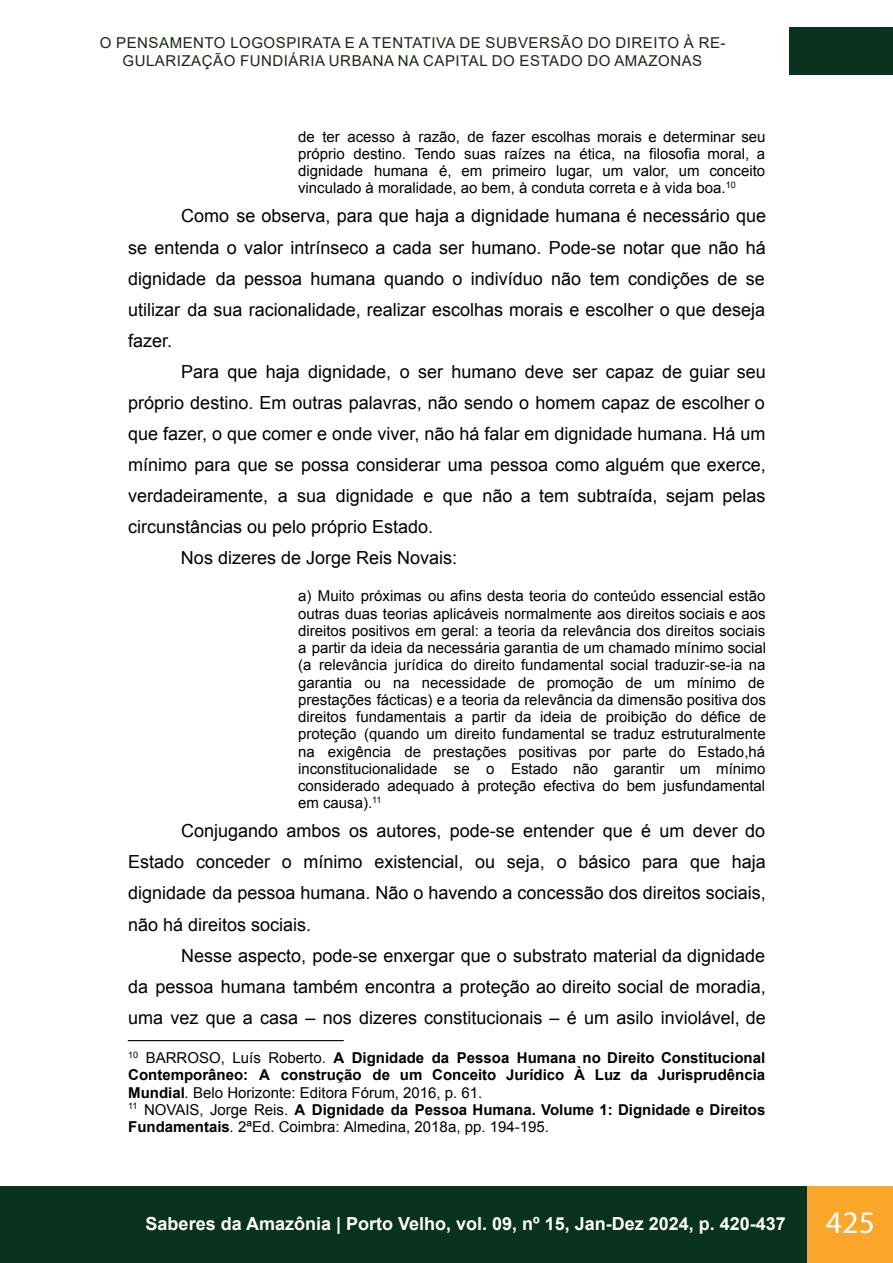
<style>
.page{position:relative;width:893px;height:1263px;background:#fff}
.page>*{position:absolute;margin:0;border:0;box-sizing:border-box;transform-origin:0 0}
.t1{font:31.5px "Myriad Pro";color:#fff}
.t2{font:18px "Arial";color:#000}
.t3{font:700 18px "Arial";color:#fff}
.t4{font:15px/17.2px "Arial";color:#000;text-align:justify}
.t5{font:700 15px/17.2px "Arial";color:#000}
.t6{font:15px/18px "Arial";letter-spacing:.035em;color:#1a2618;text-align:center}
.s1{font-weight:400}
.s2{font-weight:400;font-style:italic}
</style>
<div class="page">
<div style="left:789px;top:28px;width:104px;height:47px;background:#09321f"></div>
<div style="left:0;top:1186px;width:893px;height:77px;background:#09321f"></div>
<div style="left:808px;top:1186px;width:85px;height:77px;background:#f9a62a"></div>
<hr style="left:128px;top:1040px;width:216px;height:1px;background:#000">
<p class="t6" style="left:100px;top:34px;width:627px">O PENSAMENTO LOGOSPIRATA E A TENTATIVA DE SUBVERSÃO DO DIREITO À RE-<br>GULARIZAÇÃO FUNDIÁRIA URBANA NA CAPITAL DO ESTADO DO AMAZONAS</p>
<p class="t4" style="left:298px;top:128px;width:469px">de ter acesso à razão, de fazer escolhas morais e determinar seu próprio destino. Tendo suas raízes na ética, na filosofia moral, a dignidade humana é, em primeiro lugar, um valor, um conceito vinculado à moralidade, ao bem, à conduta correta e à vida boa.<sup>10</sup></p>
<p class="t2" style="left:181px;top:204px;width:586px">Como se observa, para que haja a dignidade humana é necessário que</p>
<p class="t2" style="left:128px;top:235px;width:639px">se entenda o valor intrínseco a cada ser humano. Pode-se notar que não há</p>
<p class="t2" style="left:128px;top:266px;width:638px">dignidade da pessoa humana quando o indivíduo não tem condições de se</p>
<p class="t2" style="left:128px;top:297px;width:638px">utilizar da sua racionalidade, realizar escolhas morais e escolher o que deseja</p>
<p class="t2" style="left:128px;top:329px;width:46px">fazer.</p>
<p class="t2" style="left:181px;top:360px;width:586px">Para que haja dignidade, o ser humano deve ser capaz de guiar seu</p>
<p class="t2" style="left:128px;top:391px;width:638px">próprio destino. Em outras palavras, não sendo o homem capaz de escolher o</p>
<p class="t2" style="left:128px;top:422px;width:639px">que fazer, o que comer e onde viver, não há falar em dignidade humana. Há um</p>
<p class="t2" style="left:128px;top:453px;width:639px">mínimo para que se possa considerar uma pessoa como alguém que exerce,</p>
<p class="t2" style="left:128px;top:484px;width:639px">verdadeiramente, a sua dignidade e que não a tem subtraída, sejam pelas</p>
<p class="t2" style="left:128px;top:515px;width:307px">circunstâncias ou pelo próprio Estado.</p>
<p class="t2" style="left:181px;top:546px;width:278px">Nos dizeres de Jorge Reis Novais:</p>
<p class="t4" style="left:298px;top:587px;width:469px">a) Muito próximas ou afins desta teoria do conteúdo essencial estão outras duas teorias aplicáveis normalmente aos direitos sociais e aos direitos positivos em geral: a teoria da relevância dos direitos sociais a partir da ideia da necessária garantia de um chamado mínimo social (a relevância jurídica do direito fundamental social traduzir-se-ia na garantia ou na necessidade de promoção de um mínimo de prestações fácticas) e a teoria da relevância da dimensão positiva dos direitos fundamentais a partir da ideia de proibição do défice de proteção (quando um direito fundamental se traduz estruturalmente na exigência de prestações positivas por parte do Estado,há inconstitucionalidade se o Estado não garantir um mínimo considerado adequado à proteção efectiva do bem jusfundamental em causa).<sup>11</sup></p>
<p class="t2" style="left:181px;top:819px;width:585px">Conjugando ambos os autores, pode-se entender que é um dever do</p>
<p class="t2" style="left:128px;top:850px;width:639px">Estado conceder o mínimo existencial, ou seja, o básico para que haja</p>
<p class="t2" style="left:128px;top:881px;width:639px">dignidade da pessoa humana. Não o havendo a concessão dos direitos sociais,</p>
<p class="t2" style="left:128px;top:912px;width:185px">não há direitos sociais.</p>
<p class="t2" style="left:181px;top:943px;width:586px">Nesse aspecto, pode-se enxergar que o substrato material da dignidade</p>
<p class="t2" style="left:128px;top:974px;width:639px">da pessoa humana também encontra a proteção ao direito social de moradia,</p>
<p class="t2" style="left:128px;top:1005px;width:639px">uma vez que a casa – nos dizeres constitucionais – é um asilo inviolável, de</p>
<p class="t5" style="left:128px;top:1050px;width:639px;text-align:justify"><sup>10</sup> <span class="s1">BARROSO, Luís Roberto.</span> A Dignidade da Pessoa Humana no Direito Constitucional Contemporâneo: A construção de um Conceito Jurídico À Luz da Jurisprudência Mundial<span class="s2">.</span> <span class="s1">Belo Horizonte: Editora Fórum, 2016, p. 61.</span></p>
<p class="t5" style="left:128px;top:1101px;width:639px"><sup>11</sup> <span class="s1">NOVAIS, Jorge Reis.</span> A Dignidade da Pessoa Humana. Volume 1: Dignidade e Direitos<br>Fundamentais<span class="s2">.</span> <span class="s1">2ªEd. Coimbra: Almedina, 2018a, pp. 194-195.</span></p>
<p class="t3" style="left:146px;top:1211px;width:642px">Saberes da Amazônia | Porto Velho, vol. 09, nº 15, Jan-Dez 2024, p. 420-437</p>
<h1 class="t1" style="left:826px;top:1202px;width:51px">425</h1>
</div>
